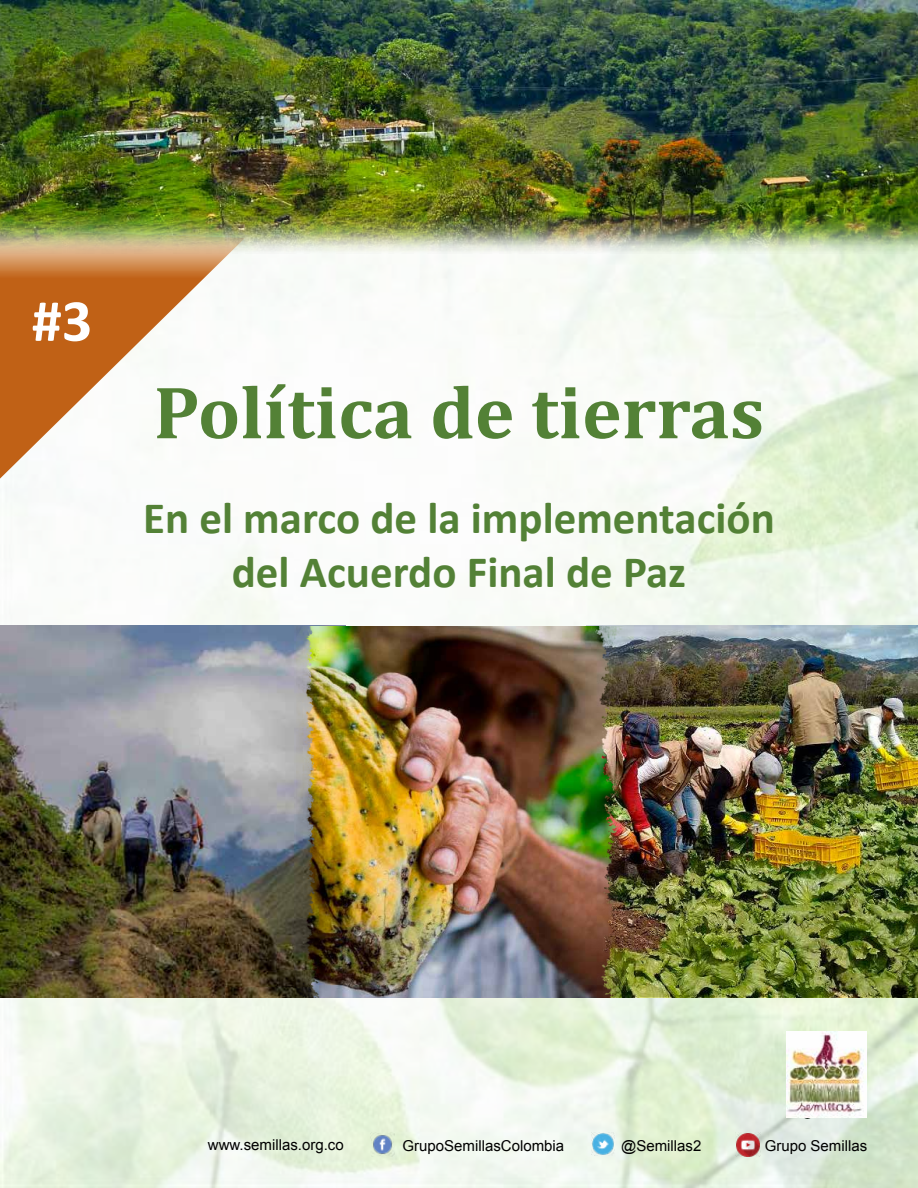
<style>
.page{position:relative;width:918px;height:1188px;background:#fff}
.page>*{position:absolute;margin:0;border:0;box-sizing:border-box;transform-origin:0 0}
.t1{font:700 75px "Cambria";color:#538136}
.t2{font:700 60px "Calibri";color:#fff}
.t3{font:700 45px/54px "Calibri";color:#538136;text-align:center}
.t4{font:18px "Minion Pro";color:#000}
.t5{font:15px "Arial";color:#000}
</style>
<div class="page">
<img style="left:0;top:275px;width:918px;height:913px">
<svg style="left:0;top:275px;width:245px;height:204px"></svg>
<img style="left:0;top:0;width:918px;height:275px">
<img style="left:0;top:626px;width:296px;height:372px">
<img style="left:625px;top:626px;width:293px;height:372px">
<img style="left:296px;top:626px;width:329px;height:372px">
<img style="left:787px;top:1032px;width:80px;height:85px">
<img style="left:371px;top:1132px;width:24px;height:24px">
<img style="left:735px;top:1132px;width:25px;height:24px">
<img style="left:592px;top:1132px;width:23px;height:23px">
<h2 class="t2" style="left:32px;top:282px;width:62px">#3</h2>
<h1 class="t1" style="left:154px;top:367px;width:612px">Política de tierras</h1>
<h3 class="t3" style="left:143px;top:491px;width:633px">En el marco de la implementación del Acuerdo Final de Paz</h3>
<p class="t4" style="left:803px;top:1101px;width:10px">1</p>
<p class="t5" style="left:208px;top:1135px;width:137px">www.semillas.org.co</p>
<p class="t5" style="left:403px;top:1136px;width:163px">GrupoSemillasColombia</p>
<p class="t5" style="left:621px;top:1136px;width:82px">@Semillas2</p>
<p class="t5" style="left:765px;top:1136px;width:104px">Grupo Semillas</p>
</div>
